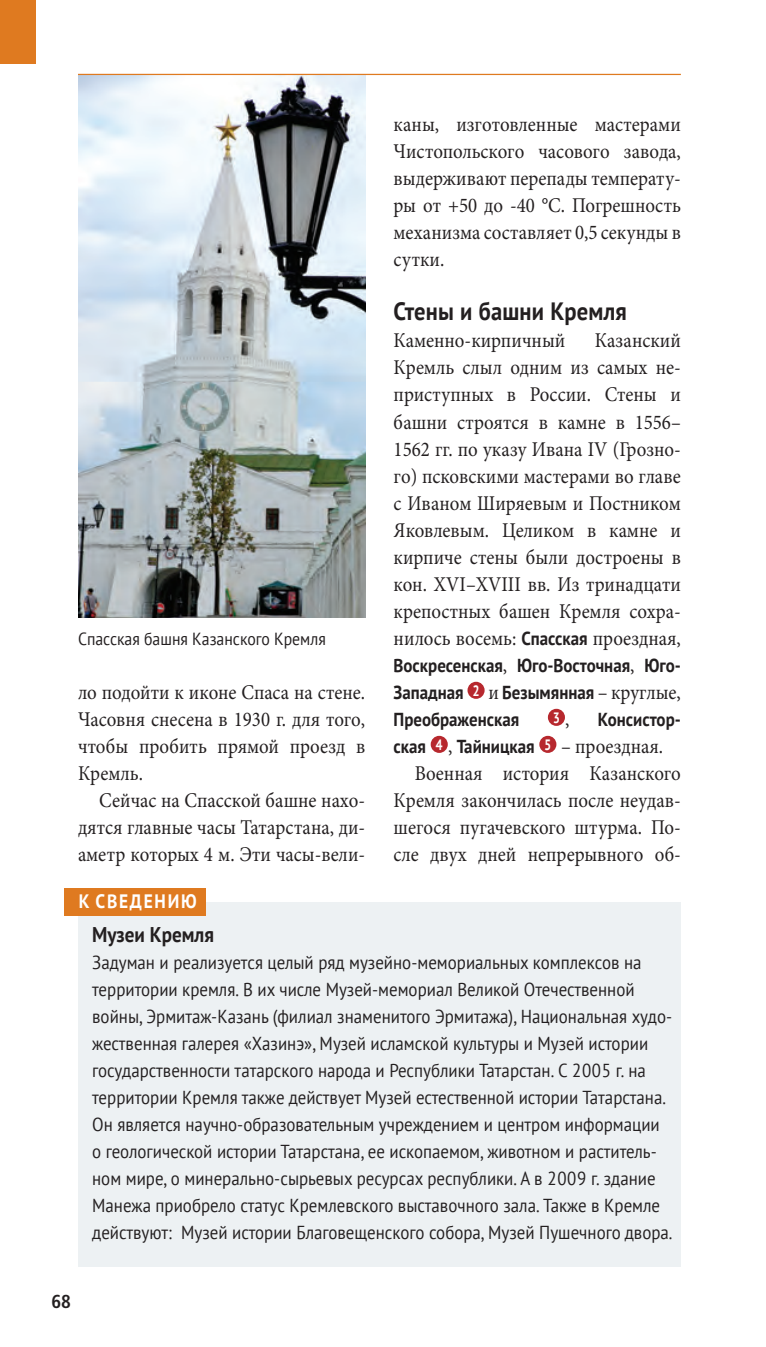
<style>
.page{position:relative;width:766px;height:1347px;background:#fff}
.page>*{position:absolute;margin:0;border:0;box-sizing:border-box;transform-origin:0 0}
._1_3_U3{font:700 25px "PT Sans";letter-spacing:.01em;color:#231f20;scale:.9 1}
._4_1_Exkurs_U1{font:700 21.25px "PT Sans";color:#231f20;scale:.9 1}
._2_2_GS_Block_mit_Ei{font:21px/27px "Minion Pro";color:#231f20;text-align:justify;scale:.9 1}
._2_1_GS_Block{font:21px/27px "Minion Pro";color:#231f20;text-align:justify;scale:.9 1}
._4_0_Exkurs_U0_Seite{font:700 19.5px "PT Sans";letter-spacing:.1em;color:#fff;scale:.9 1}
._3_1_Adrex{font:18.75px/27px "PT Sans";color:#231f20;scale:.9 1}
._2_1_GS_Block-2{font:700 18.75px/27px "PT Sans";color:#231f20;scale:.9 1}
.Seitenzahl{font:700 condensed 18.75px "Frutiger LT Pro";color:#231f20}
.BU{font:17.5px "PT Sans";color:#231f20;scale:.9 1}
.t1{font:700 15px "PT Sans Caption";color:#fff;scale:.75 1}
.s1{font-family:"PT Sans";font-weight:700;font-size:18.75px}
.s2{font-family:"Minion Pro";font-weight:400;font-size:21px}
</style>
<div class="page">
<div style="left:0;top:0;width:35px;height:64px;background:#df7a20"></div>
<div style="left:467px;top:681px;width:17px;height:18px;background:#b7282e;border-radius:50%"></div>
<div style="left:547px;top:709px;width:18px;height:17px;background:#b7282e;border-radius:50%"></div>
<div style="left:430px;top:736px;width:17px;height:17px;background:#b7282e;border-radius:50%"></div>
<div style="left:539px;top:736px;width:17px;height:17px;background:#b7282e;border-radius:50%"></div>
<img style="left:78px;top:75px;width:287px;height:543px">
<hr style="left:78px;top:74px;width:602px;height:1px;background:#df7a20">
<div style="left:78px;top:901px;width:602px;height:365px;background:#edf1f3"></div>
<div style="left:64px;top:888px;width:142px;height:27px;background:#df7a20"></div>
<p class="BU" style="left:78px;top:627px;width:277px">Спасская башня Казанского Кремля</p>
<p class="_2_2_GS_Block_mit_Ei" style="left:78px;top:678px;width:320px">ло подойти к иконе Спаса на стене.<br>Часовня снесена в 1930 г. для того, чтобы пробить прямой проезд в Кремль.</p>
<p class="_2_2_GS_Block_mit_Ei" style="left:78px;top:787px;width:320px;text-indent:21px">Сейчас на Спасской башне нахо&shy;дятся главные часы Татарстана, ди&shy;аметр которых 4 м. Эти часы-вели-</p>
<p class="_4_0_Exkurs_U0_Seite" style="left:79px;top:888px;width:133px">К СВЕДЕНИЮ</p>
<p class="_2_2_GS_Block_mit_Ei" style="left:393px;top:111px;width:320px">каны, изготовленные мастерами Чистопольского часового завода, выдерживают перепады температу&shy;ры от +50 до -40 °С. Погрешность механизма составляет 0,5 секунды в сутки.</p>
<p class="_1_3_U3" style="left:393px;top:295px;width:261px">Стены и башни Кремля</p>
<p class="_2_1_GS_Block" style="left:393px;top:327px;width:192px">Каменно-кирпичный</p>
<p class="_2_1_GS_Block" style="left:393px;top:327px;width:320px;text-indent:201px">Казанский Кремль слыл одним из самых не&shy;приступных в России. Стены и башни строятся в камне в 1556– 1562 гг. по указу Ивана IV (Грозно&shy;го) псковскими мастерами во главе с Иваном Ширяевым и Постником Яковлевым. Целиком в камне и кирпиче стены были достроены в кон. ХVI–ХVIII вв. Из тринадцати крепостных башен Кремля сохра&shy;нилось восемь: <span class="s1">Спасская</span> проездная,</p>
<p class="_2_1_GS_Block-2" style="left:393px;top:651px;width:320px">Воскресенская<span class="s2">,</span> Юго-Восточная<span class="s2">,</span> Юго-<br>Западная</p>
<p class="t1" style="left:472px;top:680px;width:11px">2</p>
<p class="_2_1_GS_Block" style="left:488px;top:678px;width:215px">и <span class="s1">Безымянная</span> – круглые,</p>
<p class="_2_1_GS_Block-2" style="left:393px;top:705px;width:141px">Преображенская</p>
<p class="t1" style="left:552px;top:707px;width:11px">3</p>
<p class="_2_1_GS_Block" style="left:565px;top:705px;width:6px">,</p>
<p class="_2_1_GS_Block-2" style="left:597px;top:705px;width:94px">Консистор-</p>
<p class="_2_1_GS_Block-2" style="left:393px;top:732px;width:38px">ская</p>
<p class="t1" style="left:435px;top:734px;width:11px">4</p>
<p class="_2_1_GS_Block-2" style="left:448px;top:732px;width:98px"><span class="s2">,</span> Тайницкая</p>
<p class="t1" style="left:544px;top:734px;width:11px">5</p>
<p class="_2_1_GS_Block" style="left:561px;top:733px;width:115px">– проездная.</p>
<p class="_2_2_GS_Block_mit_Ei" style="left:393px;top:760px;width:320px;text-indent:21px">Военная история Казанского Кремля закончилась после неудав&shy;шегося пугачевского штурма. По&shy;сле двух дней непрерывного об-</p>
<p class="_4_1_Exkurs_U1" style="left:92px;top:920px;width:137px">Музеи Кремля</p>
<p class="_3_1_Adrex" style="left:92px;top:948px;width:646px">Задуман и реализуется целый ряд музейно-мемориальных комплексов на территории кремля. В их числе Музей-мемориал Великой Отечественной войны, Эрмитаж-Казань (филиал знаменитого Эрмитажа), Национальная худо&shy;жественная галерея «Хазинэ», Музей исламской культуры и Музей истории государственности татарского народа и Республики Татарстан. С 2005 г. на территории Кремля также действует Музей естественной истории Татарстана.<br>Он является научно-образовательным учреждением и центром информации о геологической истории Татарстана, ее ископаемом, животном и раститель&shy;ном мире, о минерально-сырьевых ресурсах республики. А в 2009 г. здание Манежа приобрело статус Кремлевского выставочного зала. Также в Кремле действуют: Музей истории Благовещенского собора, Музей Пушечного двора.</p>
<p class="Seitenzahl" style="left:51px;top:1290px;width:21px">68</p>
</div>
